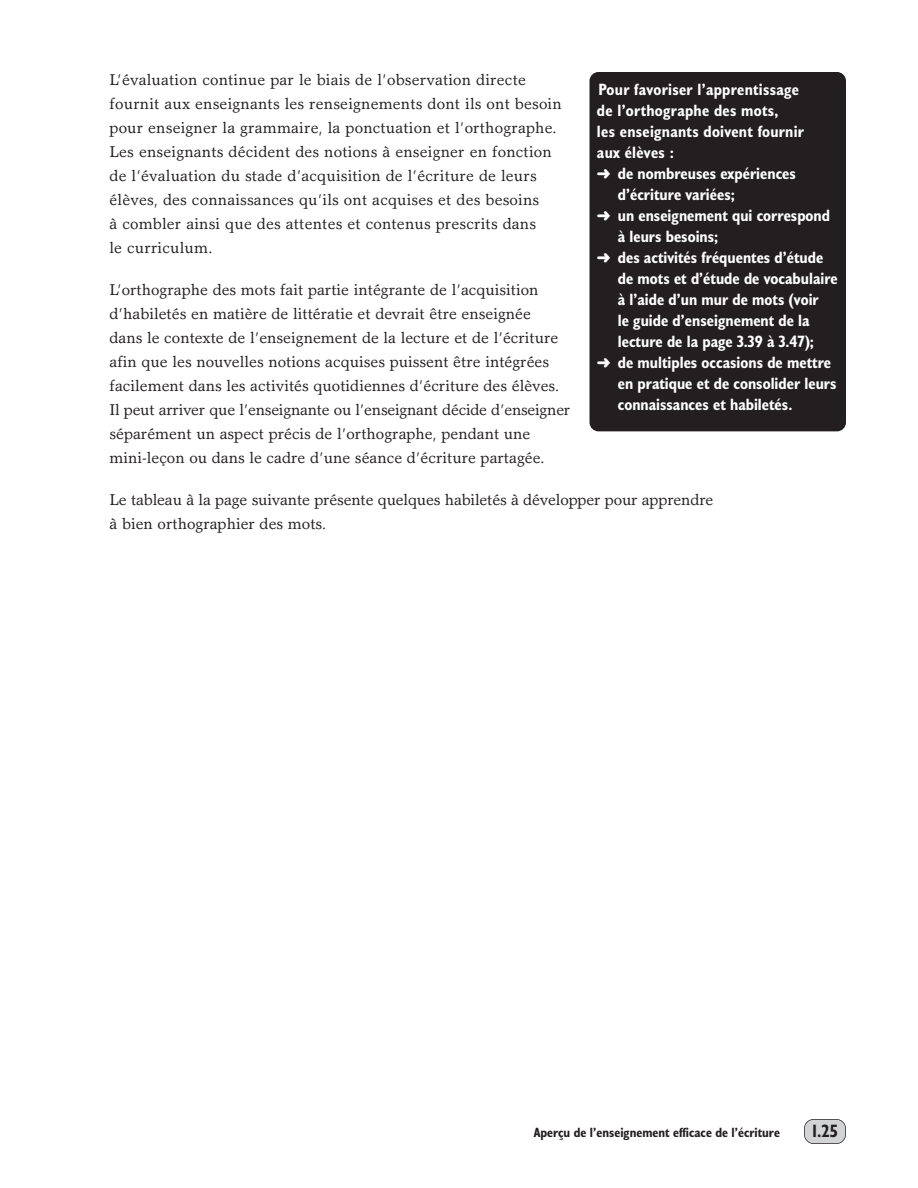
<style>
.page{position:relative;width:918px;height:1188px;background:#fff}
.page>*{position:absolute;margin:0;border:0;box-sizing:border-box;transform-origin:0 0}
.t1{font:700 condensed 18px "Humanist 521 BT";color:#231f20}
.t2{font:700 condensed 16.5px "Humanist 521 BT";color:#fff}
.t3{font:15.75px/24px "Garth Graphic";color:#231f20}
.t4{font:700 condensed 13.5px "Humanist 521 BT";color:#231f20}
</style>
<div class="page">
<div style="left:805px;top:1120px;width:40px;height:23px;background:#d1d3d4;border-radius:9px"></div>
<div style="left:804px;top:1119px;width:42px;height:25px;border:2px solid #231f20;border-radius:10px"></div>
<div style="left:590px;top:72px;width:256px;height:359px;background:#231f20;border-radius:9px"></div>
<p class="t3" style="left:110px;top:69px;width:454px">L’évaluation continue par le biais de l’observation directe fournit aux enseignants les renseignements dont ils ont besoin pour enseigner la grammaire, la ponctuation et l’orthographe.<br>Les enseignants décident des notions à enseigner en fonction de l’évaluation du stade d’acquisition de l’écriture de leurs élèves, des connaissances qu’ils ont acquises et des besoins<br>à combler ainsi que des attentes et contenus prescrits dans<br>le curriculum.</p>
<p class="t3" style="left:110px;top:279px;width:462px">L’orthographe des mots fait partie intégrante de l’acquisition d’habiletés en matière de littératie et devrait être enseignée<br>dans le contexte de l’enseignement de la lecture et de l’écriture afin que les nouvelles notions acquises puissent être intégrées facilement dans les activités quotidiennes d’écriture des élèves.<br>Il peut arriver que l’enseignante ou l’enseignant décide d’enseigner séparément un aspect précis de l’orthographe, pendant une mini-leçon ou dans le cadre d’une séance d’écriture partagée.</p>
<p class="t3" style="left:110px;top:489px;width:605px">Le tableau à la page suivante présente quelques habiletés à développer pour apprendre à bien orthographier des mots.</p>
<p class="t2" style="left:598px;top:84px;width:202px">Pour favoriser l’apprentissage</p>
<p class="t2" style="left:597px;top:105px;width:183px">de l’orthographe des mots,</p>
<p class="t2" style="left:597px;top:126px;width:209px">les enseignants doivent fournir</p>
<p class="t2" style="left:597px;top:147px;width:78px">aux élèves :</p>
<p class="t2" style="left:597px;top:168px;width:200px">➜ de nombreuses expériences</p>
<p class="t2" style="left:618px;top:189px;width:119px">d’écriture variées;</p>
<p class="t2" style="left:597px;top:210px;width:235px">➜ un enseignement qui correspond</p>
<p class="t2" style="left:618px;top:231px;width:102px">à leurs besoins;</p>
<p class="t2" style="left:597px;top:252px;width:228px">➜ des activités fréquentes d’étude</p>
<p class="t2" style="left:618px;top:273px;width:222px">de mots et d’étude de vocabulaire</p>
<p class="t2" style="left:618px;top:294px;width:203px">à l’aide d’un mur de mots (voir</p>
<p class="t2" style="left:618px;top:315px;width:193px">le guide d’enseignement de la</p>
<p class="t2" style="left:618px;top:336px;width:198px">lecture de la page 3.39 à 3.47);</p>
<p class="t2" style="left:597px;top:357px;width:236px">➜ de multiples occasions de mettre</p>
<p class="t2" style="left:618px;top:378px;width:220px">en pratique et de consolider leurs</p>
<p class="t2" style="left:618px;top:399px;width:176px">connaissances et habiletés.</p>
<p class="t4" style="left:534px;top:1128px;width:248px">Aperçu de l’enseignement efficace de l’écriture</p>
<p class="t1" style="left:812px;top:1125px;width:27px">1.25</p>
</div>
